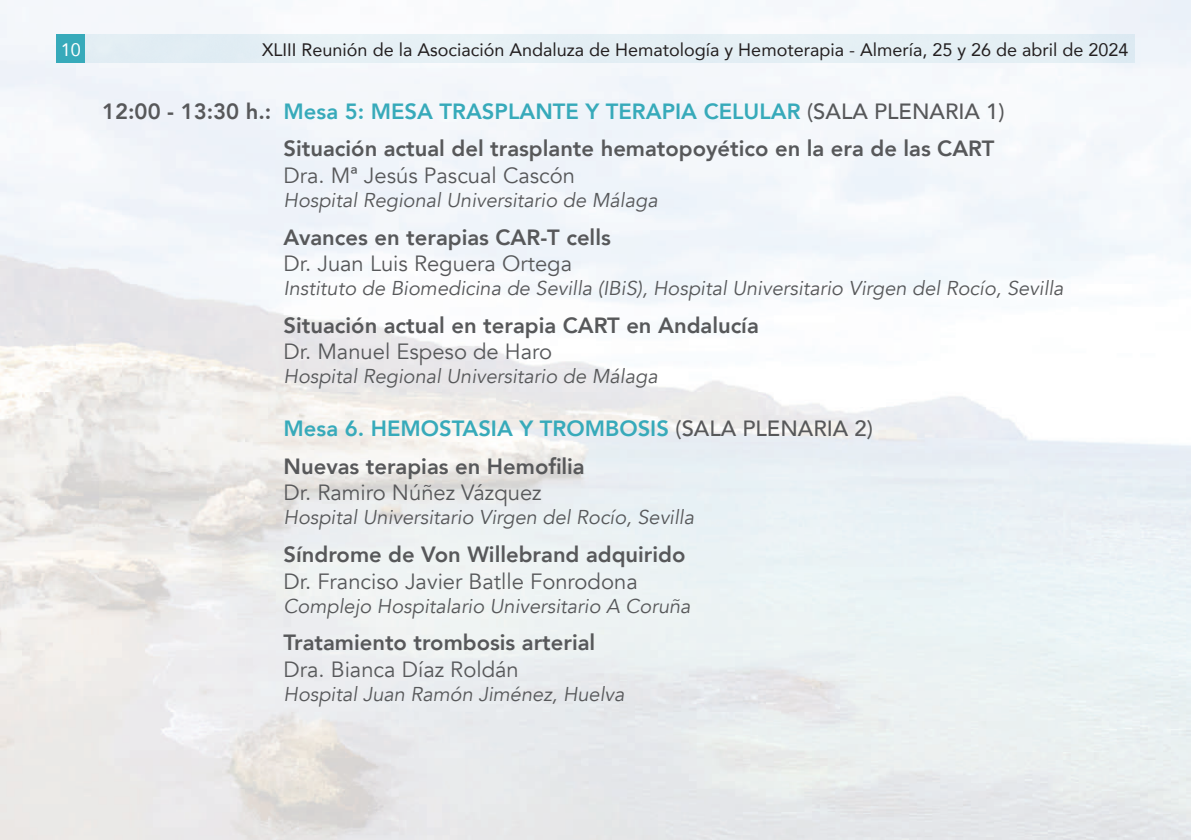
<style>
.page{position:relative;width:1191px;height:840px;background:#fff}
.page>*{position:absolute;margin:0;border:0;box-sizing:border-box;transform-origin:0 0}
.t1{font:800 22px/37.8px "Avenir";color:#57585a}
.t2{font:22px "Avenir";color:#57585a}
.t3{font:800 22px/37.8px "Avenir";color:#37aaba}
.t4{font:italic 20px "Avenir";color:#57585a}
.t5{font:18px "Avenir";color:#231f20}
.t6{font:18px "Avenir";color:#fff}
.s1{color:#37aaba}
.s2{font-weight:500}
.s3{font-weight:500;color:#57585a}
.s4{color:#57585a}
</style>
<div class="page">
<img style="left:0;top:0;width:1191px;height:839px">
<div style="left:85px;top:34px;width:1049px;height:28px;background:#e4eff4"></div>
<div style="left:57px;top:34px;width:28px;height:28px;background:#37aaba"></div>
<p class="t6" style="left:61px;top:35px;width:22px">10</p>
<p class="t5" style="left:262px;top:35px;width:868px">XLIII Reunión de la Asociación Andaluza de Hematología y Hemoterapia - Almería, 25 y 26 de abril de 2024</p>
<p class="t1" style="left:283px;top:92px;width:722px;text-indent:-181px">12:00 - 13:30 h.: <span class="s1">Mesa 5: MESA TRASPLANTE Y TERAPIA CELULAR</span> <span class="s2">(SALA PLENARIA 1)<br></span>Situación actual del trasplante hematopoyético en la era de las CART</p>
<p class="t2" style="left:283px;top:162px;width:293px">Dra. Mª Jesús Pascual Cascón</p>
<p class="t4" style="left:283px;top:188px;width:376px">Hospital Regional Universitario de Málaga</p>
<p class="t1" style="left:283px;top:218px;width:329px">Avances en terapias CAR-T cells</p>
<p class="t2" style="left:283px;top:250px;width:290px">Dr. Juan Luis Reguera Ortega</p>
<p class="t4" style="left:283px;top:276px;width:781px">Instituto de Biomedicina de Sevilla (IBiS), Hospital Universitario Virgen del Rocío, Sevilla</p>
<p class="t1" style="left:283px;top:306px;width:477px">Situación actual en terapia CART en Andalucía</p>
<p class="t2" style="left:283px;top:338px;width:270px">Dr. Manuel Espeso de Haro</p>
<p class="t4" style="left:283px;top:364px;width:376px">Hospital Regional Universitario de Málaga</p>
<p class="t3" style="left:283px;top:409px;width:591px">Mesa 6. HEMOSTASIA Y TROMBOSIS <span class="s3">(SALA PLENARIA 2)<br></span><span class="s4">Nuevas terapias en Hemofilia</span></p>
<p class="t2" style="left:283px;top:479px;width:259px">Dr. Ramiro Núñez Vázquez</p>
<p class="t4" style="left:283px;top:505px;width:412px">Hospital Universitario Virgen del Rocío, Sevilla</p>
<p class="t1" style="left:283px;top:535px;width:403px">Síndrome de Von Willebrand adquirido</p>
<p class="t2" style="left:283px;top:567px;width:356px">Dr. Franciso Javier Batlle Fonrodona</p>
<p class="t4" style="left:283px;top:593px;width:408px">Complejo Hospitalario Universitario A Coruña</p>
<p class="t1" style="left:283px;top:623px;width:313px">Tratamiento trombosis arterial</p>
<p class="t2" style="left:283px;top:655px;width:237px">Dra. Bianca Díaz Roldán</p>
<p class="t4" style="left:283px;top:681px;width:342px">Hospital Juan Ramón Jiménez, Huelva</p>
</div>
